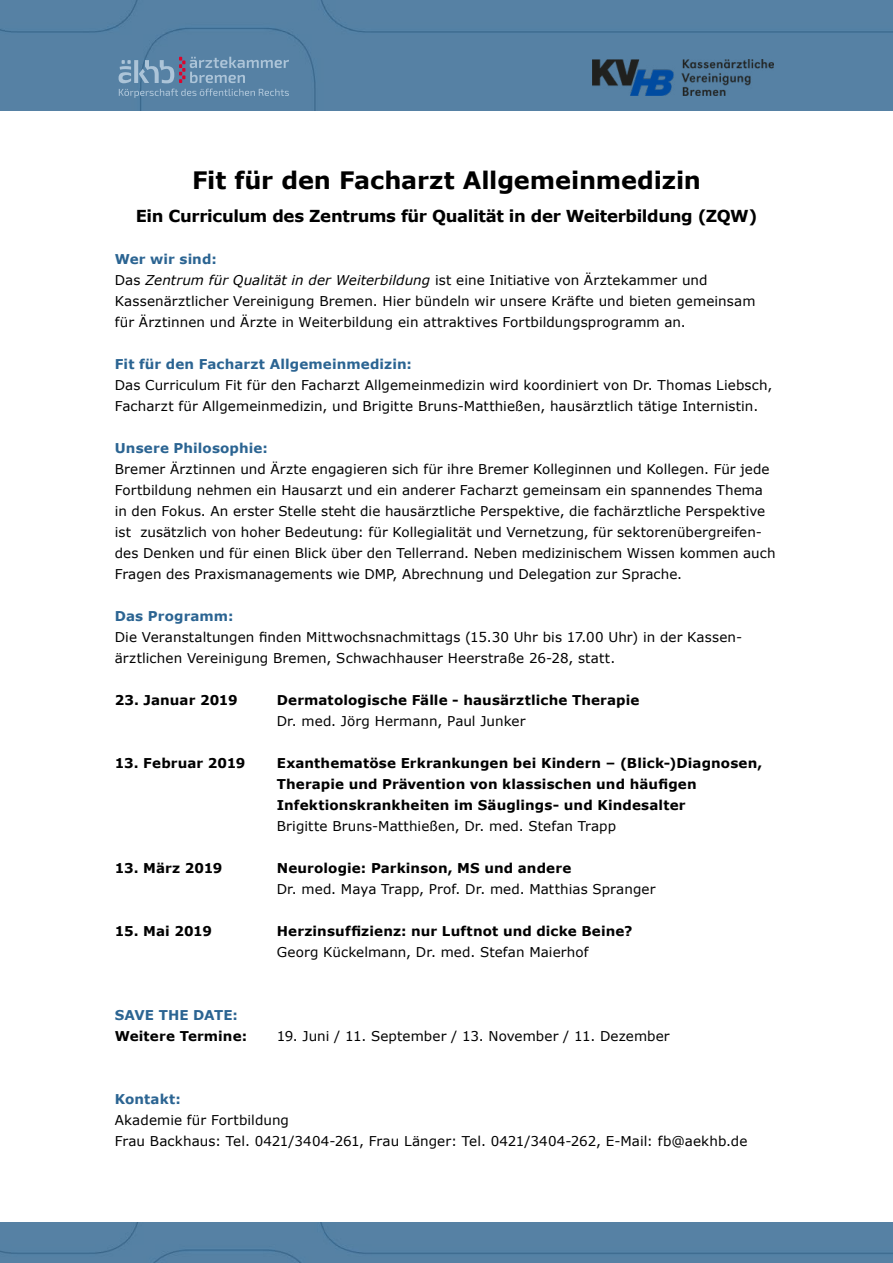
<style>
.page{position:relative;width:893px;height:1263px;background:#fff}
.page>*{position:absolute;margin:0;border:0;box-sizing:border-box;transform-origin:0 0}
.t1{font:700 24px "Verdana";letter-spacing:-.005em;color:#000}
.t2{font:700 16.5px "Verdana";letter-spacing:-.02em;color:#000}
.t3{font:13.5px/21px "Verdana";letter-spacing:.005em;color:#000}
.t4{font:700 13.5px/21px "Verdana";letter-spacing:.01em;color:#000}
.t5{font:700 13.5px "Verdana";letter-spacing:.01em;color:#2b6492}
.t6{font:700 13.5px "Verdana";letter-spacing:-.01em;color:#000}
.s1{font-weight:700;color:#2b6492}
.s2{font-style:italic}
</style>
<div class="page">
<div style="left:0;top:0;width:893px;height:111px;background:#5681a4"></div>
<div style="left:0;top:1222px;width:893px;height:41px;background:#5681a4"></div>
<img style="left:592px;top:59px;width:182px;height:37px">
<svg style="left:134px;top:60px;width:4px;height:23px"></svg>
<svg style="left:139px;top:57px;width:150px;height:26px;background:#6d8ead"></svg>
<svg style="left:119px;top:60px;width:12px;height:23px"></svg>
<svg style="left:119px;top:89px;width:170px;height:9px;background:#6a90b0"></svg>
<h1 class="t1" style="left:192px;top:163px;width:510px">Fit für den Facharzt Allgemeinmedizin</h1>
<p class="t2" style="left:136px;top:204px;width:623px">Ein Curriculum des Zentrums für Qualität in der Weiterbildung (ZQW)</p>
<p class="t3" style="left:115px;top:248px;width:642px"><span class="s1">Wer wir sind:<br></span>Das <span class="s2">Zentrum für Qualität in der Weiterbildung</span> ist eine Initiative von Ärztekammer und Kassenärztlicher Vereinigung Bremen. Hier bündeln wir unsere Kräfte und bieten gemeinsam für Ärztinnen und Ärzte in Weiterbildung ein attraktives Fortbildungsprogramm an.</p>
<p class="t5" style="left:115px;top:355px;width:299px">Fit für den Facharzt Allgemeinmedizin:</p>
<p class="t3" style="left:115px;top:374px;width:659px">Das Curriculum Fit für den Facharzt Allgemeinmedizin wird koordiniert von Dr. Thomas Liebsch,<br>Facharzt für Allgemeinmedizin, und Brigitte Bruns-Matthießen, hausärztlich tätige Internistin.</p>
<p class="t5" style="left:115px;top:439px;width:155px">Unsere Philosophie:</p>
<p class="t3" style="left:115px;top:458px;width:662px">Bremer Ärztinnen und Ärzte engagieren sich für ihre Bremer Kolleginnen und Kollegen. Für jede Fortbildung nehmen ein Hausarzt und ein anderer Facharzt gemeinsam ein spannendes Thema in den Fokus. An erster Stelle steht die hausärztliche Perspektive, die fachärztliche Perspektive ist zusätzlich von hoher Bedeutung: für Kollegialität und Vernetzung, für sektorenübergreifen&shy;des Denken und für einen Blick über den Tellerrand. Neben medizinischem Wissen kommen auch Fragen des Praxismanagements wie DMP, Abrechnung und Delegation zur Sprache.</p>
<p class="t5" style="left:115px;top:607px;width:120px">Das Programm:</p>
<p class="t3" style="left:115px;top:627px;width:629px">Die Veranstaltungen finden Mittwochsnachmittags (15.30 Uhr bis 17.00 Uhr) in der Kassen&shy;ärztlichen Vereinigung Bremen, Schwachhauser Heerstraße 26-28, statt.</p>
<p class="t4" style="left:115px;top:689px;width:124px">23. Januar 2019</p>
<p class="t4" style="left:277px;top:689px;width:364px">Dermatologische Fälle - hausärztliche Therapie</p>
<p class="t3" style="left:277px;top:711px;width:250px">Dr. med. Jörg Hermann, Paul Junker</p>
<p class="t4" style="left:115px;top:752px;width:132px">13. Februar 2019</p>
<p class="t4" style="left:277px;top:752px;width:487px">Exanthematöse Erkrankungen bei Kindern – (Blick-)Diagnosen,<br>Therapie und Prävention von klassischen und häufigen<br>Infektionskrankheiten im Säuglings- und Kindesalter</p>
<p class="t3" style="left:277px;top:816px;width:341px">Brigitte Bruns-Matthießen, Dr. med. Stefan Trapp</p>
<p class="t4" style="left:115px;top:857px;width:109px">13. März 2019</p>
<p class="t4" style="left:277px;top:857px;width:296px">Neurologie: Parkinson, MS und andere</p>
<p class="t3" style="left:277px;top:879px;width:380px">Dr. med. Maya Trapp, Prof. Dr. med. Matthias Spranger</p>
<p class="t6" style="left:115px;top:922px;width:99px">15. Mai 2019</p>
<p class="t4" style="left:277px;top:920px;width:357px">Herzinsuffizienz: nur Luftnot und dicke Beine?</p>
<p class="t3" style="left:277px;top:942px;width:313px">Georg Kückelmann, Dr. med. Stefan Maierhof</p>
<p class="t5" style="left:115px;top:1006px;width:125px">SAVE THE DATE:</p>
<p class="t4" style="left:115px;top:1025px;width:134px">Weitere Termine:</p>
<p class="t3" style="left:277px;top:1026px;width:394px">19. Juni / 11. September / 13. November / 11. Dezember</p>
<p class="t5" style="left:115px;top:1090px;width:68px">Kontakt:</p>
<p class="t3" style="left:115px;top:1110px;width:634px">Akademie für Fortbildung<br>Frau Backhaus: Tel. 0421/3404-261, Frau Länger: Tel. 0421/3404-262, E-Mail: fb@aekhb.de</p>
</div>
